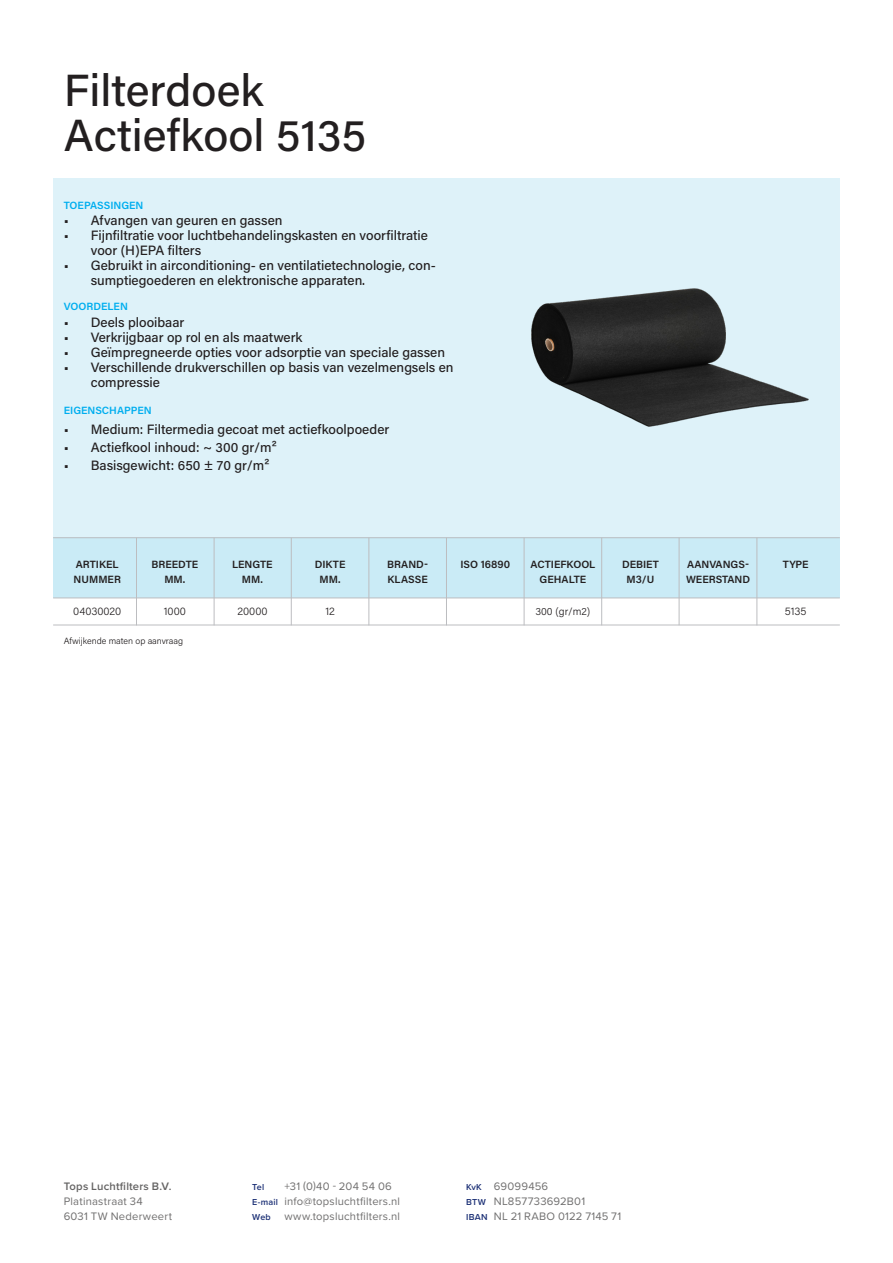
<style>
.page{position:relative;width:893px;height:1263px;background:#fff}
.page>*{position:absolute;margin:0;border:0;box-sizing:border-box;transform-origin:0 0}
.t1{font:500 45px "Acumin Pro";color:#231f20}
.t2{font:500 13.5px/15px "Acumin Pro";color:#231f20}
.t3{font:11.25px/15px "Proxima Nova";letter-spacing:.02em;color:#706f6f}
.t4{font:600 10.5px/15px "Acumin Pro";color:#231f20;text-align:center}
.t5{font:600 10.5px "Acumin Pro";color:#00aeef}
.t6{font:300 10.5px "Acumin Pro";color:#231f20}
.t7{font:300 9px "Acumin Pro";letter-spacing:-.005em;color:#231f20}
.t8{font:600 9px/15px "Proxima Nova";letter-spacing:.02em;color:#1d3176}
.s1{font-weight:600;color:#646363}
</style>
<div class="page">
<div style="left:53px;top:178px;width:787px;height:417px;background:#def2f9"></div>
<div style="left:53px;top:538px;width:787px;height:60px;background:#caebf6"></div>
<hr style="left:53px;top:597px;width:787px;height:1px;background:#bcbdc0">
<hr style="left:53px;top:625px;width:787px;height:1px;background:#bcbdc0">
<img style="left:531px;top:288px;width:278px;height:139px">
<hr style="left:136px;top:538px;width:1px;height:87px;background:#bcbdc0">
<hr style="left:214px;top:538px;width:1px;height:87px;background:#bcbdc0">
<hr style="left:291px;top:538px;width:1px;height:87px;background:#bcbdc0">
<hr style="left:368px;top:538px;width:1px;height:87px;background:#bcbdc0">
<hr style="left:446px;top:538px;width:1px;height:87px;background:#bcbdc0">
<hr style="left:524px;top:538px;width:1px;height:87px;background:#bcbdc0">
<hr style="left:601px;top:538px;width:1px;height:87px;background:#bcbdc0">
<hr style="left:679px;top:538px;width:1px;height:87px;background:#bcbdc0">
<hr style="left:756px;top:538px;width:1px;height:87px;background:#bcbdc0">
<hr style="left:53px;top:537px;width:787px;height:1px;background:#bcbdc0">
<p class="t1" style="left:64px;top:59px;width:202px">Filterdoek</p>
<p class="t1" style="left:64px;top:104px;width:304px">Actiefkool 5135</p>
<p class="t5" style="left:64px;top:198px;width:81px">TOEPASSINGEN</p>
<p class="t2" style="left:64px;top:213px;width:220px">• Afvangen van geuren en gassen</p>
<p class="t2" style="left:91px;top:228px;width:339px;text-indent:-27px">• Fijnfiltratie voor luchtbehandelingskasten en voorfiltratie voor (H)EPA filters</p>
<p class="t2" style="left:91px;top:258px;width:347px;text-indent:-27px">• Gebruikt in airconditioning- en ventilatietechnologie, con&shy;sumptiegoederen en elektronische apparaten.</p>
<p class="t2" style="left:64px;top:314px;width:122px">• Deels plooibaar</p>
<p class="t2" style="left:64px;top:329px;width:240px">• Verkrijgbaar op rol en als maatwerk</p>
<p class="t2" style="left:64px;top:344px;width:383px">• Geïmpregneerde opties voor adsorptie van speciale gassen</p>
<p class="t2" style="left:91px;top:359px;width:364px;text-indent:-27px">• Verschillende drukverschillen op basis van vezelmengsels en compressie</p>
<p class="t2" style="left:64px;top:421px;width:327px">• Medium: Filtermedia gecoat met actiefkoolpoeder</p>
<p class="t2" style="left:64px;top:439px;width:214px">• Actiefkool inhoud: ~ 300 gr/m²</p>
<p class="t2" style="left:64px;top:457px;width:207px">• Basisgewicht: 650 ± 70 gr/m²</p>
<p class="t5" style="left:64px;top:298px;width:66px">VOORDELEN</p>
<p class="t5" style="left:64px;top:403px;width:89px">EIGENSCHAPPEN</p>
<p class="t4" style="left:152px;top:557px;width:48px">BREEDTE<br>MM.</p>
<p class="t4" style="left:232px;top:557px;width:42px">LENGTE</p>
<p class="t4" style="left:315px;top:557px;width:32px">DIKTE<br>MM.</p>
<p class="t4" style="left:387px;top:557px;width:42px;text-align:left">BRAND-<br>KLASSE</p>
<p class="t4" style="left:460px;top:557px;width:51px">ISO 16890</p>
<p class="t4" style="left:530px;top:557px;width:66px">ACTIEFKOOL<br>GEHALTE</p>
<p class="t4" style="left:622px;top:557px;width:38px">DEBIET<br>M3/U</p>
<p class="t4" style="left:687px;top:557px;width:63px">AANVANGS-</p>
<p class="t4" style="left:74px;top:557px;width:49px;text-align:left">ARTIKEL<br>NUMMER</p>
<p class="t6" style="left:73px;top:604px;width:50px">04030020</p>
<p class="t6" style="left:164px;top:604px;width:24px">1000</p>
<p class="t6" style="left:237px;top:604px;width:32px">20000</p>
<p class="t6" style="left:325px;top:604px;width:11px">12</p>
<p class="t6" style="left:785px;top:604px;width:23px">5135</p>
<p class="t4" style="left:783px;top:557px;width:27px">TYPE</p>
<p class="t4" style="left:686px;top:572px;width:66px">WEERSTAND</p>
<p class="t4" style="left:242px;top:572px;width:22px">MM.</p>
<p class="t6" style="left:535px;top:604px;width:56px">300 (gr/m2)</p>
<p class="t7" style="left:64px;top:635px;width:121px">Afwijkende maten op aanvraag</p>
<p class="t3" style="left:64px;top:1178px;width:110px"><span class="s1">Tops Luchtfilters B.V.<br></span>Platinastraat 34<br>6031 TW Nederweert</p>
<p class="t3" style="left:284px;top:1178px;width:117px">+31 (0)40 - 204 54 06 info@topsluchtfilters.nl www.topsluchtfilters.nl</p>
<p class="t3" style="left:494px;top:1178px;width:129px">69099456<br>NL857733692B01<br>NL 21 RABO 0122 7145 71</p>
<p class="t8" style="left:252px;top:1179px;width:27px">Tel<br>E-mail<br>Web</p>
<p class="t8" style="left:466px;top:1179px;width:23px">KvK<br>BTW<br>IBAN</p>
</div>
